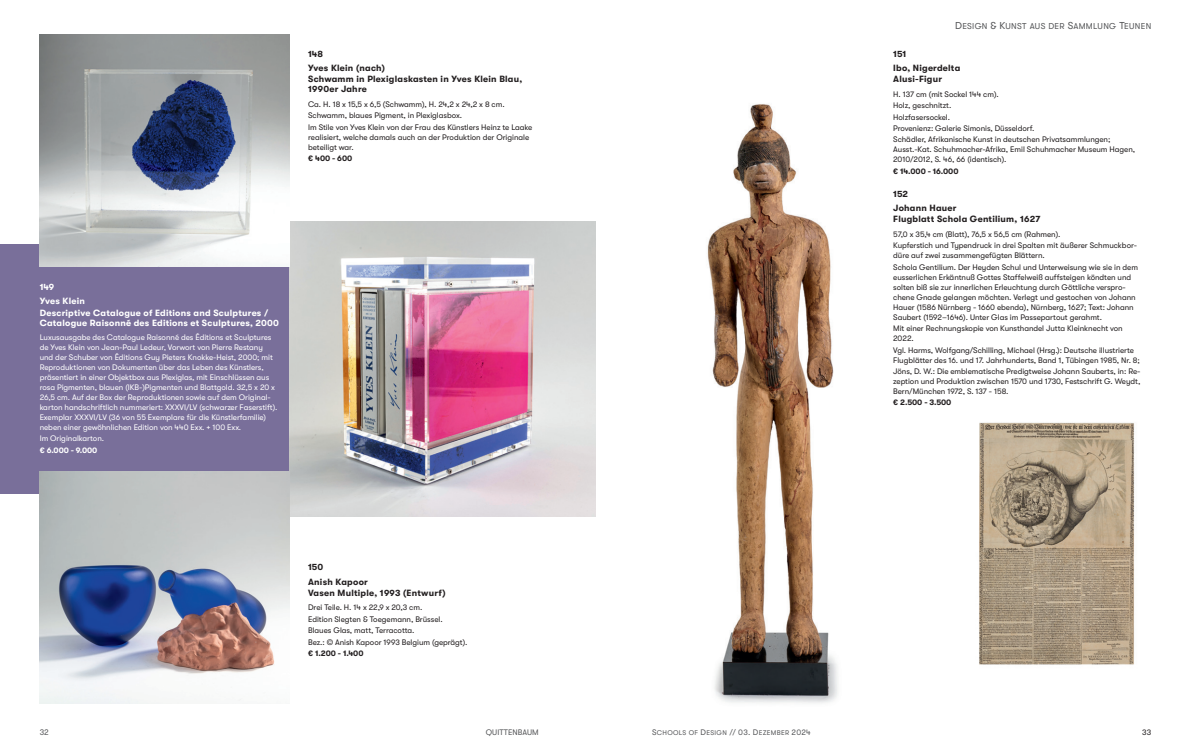
<style>
.page{position:relative;width:1191px;height:755px;background:#fff}
.page>*{position:absolute;margin:0;border:0;box-sizing:border-box;transform-origin:0 0}
.t1{font:700 9px/14.3px "GT Walsheim";letter-spacing:.025em;color:#231f20}
.t2{font:700 9px/14.3px "GT Walsheim";letter-spacing:.025em;color:#fff}
.t3{font:8.5px "GT Walsheim Regular SC850";letter-spacing:.035em;color:#57585a}
.t4{font:8px/11.4px "GT Walsheim";letter-spacing:-.005em;color:#231f20}
.t5{font:8px/10px "GT Walsheim";letter-spacing:-.005em;color:#fff}
.t6{font:700 8px "GT Walsheim";letter-spacing:-.005em;color:#231f20}
.t7{font:8px "GT Walsheim";letter-spacing:.005em;color:#57585a}
.t8{font:700 8px "GT Walsheim";letter-spacing:-.005em;color:#fff}
.t9{font:8px "GT Walsheim Regular SC850";color:#231f20}
.t10{font:6.8px "GT Walsheim Regular SC850";letter-spacing:.045em;color:#57585a}
.s1{font-size:10px}
.s2{font-size:8px}
.s3{font-family:"GT Walsheim";font-size:8px}
</style>
<div class="page">
<div style="left:0;top:244px;width:595px;height:249px;background:#796f9a"></div>
<img style="left:289px;top:221px;width:306px;height:295px">
<img style="left:979px;top:422px;width:156px;height:243px">
<img style="left:707px;top:104px;width:131px;height:599px">
<img style="left:40px;top:34px;width:249px;height:232px">
<img style="left:40px;top:471px;width:249px;height:232px">
<p class="t1" style="left:308px;top:46px;width:78px">148<br>Yves Klein (nach)</p>
<p class="t1" style="left:308px;top:74px;width:216px;line-height:10px">Schwamm in Plexiglaskasten in Yves Klein Blau,<br>1990er Jahre</p>
<p class="t4" style="left:308px;top:98px;width:226px">Ca. H. 18 x 15,5 x 6,5 (Schwamm), H. 24,2 x 24,2 x 8 cm.<br>Schwamm, blaues Pigment, in Plexiglasbox.<br>Im Stile von Yves Klein von der Frau des Künstlers Heinz te Laake</p>
<p class="t4" style="left:308px;top:132px;width:222px;line-height:10px">realisiert, welche damals auch an der Produktion der Originale beteiligt war.</p>
<p class="t6" style="left:308px;top:154px;width:46px">€ 400 - 600</p>
<p class="t2" style="left:40px;top:279px;width:47px">149<br>Yves Klein</p>
<p class="t2" style="left:40px;top:307px;width:241px;line-height:10px">Descriptive Catalogue of Editions and Sculptures /<br>Catalogue Raisonné des Editions et Sculptures, 2000</p>
<p class="t5" style="left:40px;top:332px;width:239px">Luxusausgabe des Catalogue Raisonné des Éditions et Sculptures de Yves Klein von Jean-Paul Ledeur, Vorwort von Pierre Restany und der Schuber von Éditions Guy Pieters Knokke-Heist, 2000; mit Reproduktionen von Dokumenten über das Leben des Künstlers, präsentiert in einer Objektbox aus Plexiglas, mit Einschlüssen aus rosa Pigmenten, blauen (IKB-)Pigmenten und Blattgold. 32,5 x 20 x 26,5 cm. Auf der Box der Reproduktionen sowie auf dem Original&shy;karton handschriftlich nummeriert: XXXVI/LV (schwarzer Faserstift).<br>Exemplar XXXVI/LV (36 von 55 Exemplare für die Künstlerfamilie) neben einer gewöhnlichen Edition von 440 Exx. + 100 Exx.</p>
<p class="t5" style="left:40px;top:433px;width:66px">Im Originalkarton.</p>
<p class="t8" style="left:40px;top:445px;width:59px">€ 6.000 - 9.000</p>
<p class="t1" style="left:308px;top:559px;width:61px">150<br>Anish Kapoor</p>
<p class="t1" style="left:308px;top:585px;width:139px">Vasen Multiple, 1993 (Entwurf)</p>
<p class="t4" style="left:308px;top:601px;width:161px">Drei Teile. H. 14 x 22,9 x 20,3 cm.<br>Edition Slegten &amp; Toegemann, Brüssel.<br>Blaues Glas, matt, Terracotta.<br>Bez.: © Anish Kapoor 1993 Belgium (geprägt).</p>
<p class="t6" style="left:308px;top:648px;width:57px">€ 1.200 - 1.400</p>
<p class="t3" style="left:955px;top:21px;width:198px"><span class="s1">D</span>ESIGN <span class="s1">&amp; K</span>UNST AUS DER <span class="s1">S</span>AMMLUNG <span class="s1">T</span>EUNEN</p>
<p class="t1" style="left:893px;top:46px;width:69px">151<br>Ibo, Nigerdelta</p>
<p class="t1" style="left:893px;top:72px;width:50px">Alusi-Figur</p>
<p class="t4" style="left:893px;top:88px;width:219px">H. 137 cm (mit Sockel 144 cm).<br>Holz, geschnitzt.<br>Holzfasersockel.<br>Provenienz: Galerie Simonis, Düsseldorf.<br>Schädler, Afrikanische Kunst in deutschen Privatsammlungen;</p>
<p class="t4" style="left:893px;top:145px;width:243px;line-height:10px">Ausst.-Kat. Schuhmacher-Afrika, Emil Schuhmacher Museum Hagen,<br>2010/2012, S. 46, 66 (identisch).</p>
<p class="t6" style="left:893px;top:166px;width:67px">€ 14.000 - 16.000</p>
<p class="t1" style="left:893px;top:186px;width:65px">152<br>Johann Hauer</p>
<p class="t1" style="left:893px;top:212px;width:149px">Flugblatt Schola Gentilium, 1627</p>
<p class="t4" style="left:893px;top:228px;width:245px">57,0 x 35,4 cm (Blatt), 76,5 x 56,5 cm (Rahmen).<br>Kupferstich und Typendruck in drei Spalten mit äußerer Schmuckbor-</p>
<p class="t4" style="left:893px;top:249px;width:246px">düre auf zwei zusammengefügten Blättern.<br>Schola Gentilium. Der Heyden Schul und Unterweisung wie sie in dem</p>
<p class="t4" style="left:893px;top:272px;width:244px;line-height:10px">eusserlichen Erkäntnuß Gottes Staffelweiß auffsteigen köndten und solten biß sie zur innerlichen Erleuchtung durch Göttliche verspro&shy;chene Gnade gelangen möchten. Verlegt und gestochen von Johann Hauer (1586 Nürnberg - 1660 ebenda), Nürnberg, 1627; Text: Johann Saubert (1592–1646). Unter Glas im Passepartout gerahmt.</p>
<p class="t4" style="left:893px;top:323px;width:231px;line-height:10px">Mit einer Rechnungskopie von Kunsthandel Jutta Kleinknecht von<br>2022.</p>
<p class="t4" style="left:893px;top:344px;width:248px;line-height:10px">Vgl. Harms, Wolfgang/Schilling, Michael (Hrsg.): Deutsche illustrierte<br>Flugblätter des 16. und 17. Jahrhunderts, Band 1, Tübingen 1985, Nr. 8;</p>
<p class="t4" style="left:893px;top:366px;width:249px;line-height:10px;text-align:justify">Jöns, D. W.: Die emblematische Predigtweise Johann Sauberts, in: Re&shy;zeption und Produktion zwischen 1570 und 1730, Festschrift G. Weydt, Bern/München 1972, S. 137 - 158.</p>
<p class="t6" style="left:893px;top:398px;width:60px">€ 2.500 - 3.500</p>
<p class="t7" style="left:40px;top:727px;width:11px">32</p>
<p class="t7" style="left:486px;top:727px;width:54px">QUITTENBAUM</p>
<p class="t10" style="left:652px;top:728px;width:160px"><span class="s2">S</span>CHOOLS OF <span class="s2">D</span>ESIGN <span class="s2">//</span> <span class="s3">03.</span> <span class="s2">D</span>EZEMBER <span class="s3">2024</span></p>
<p class="t9" style="left:1142px;top:727px;width:11px">33</p>
</div>
